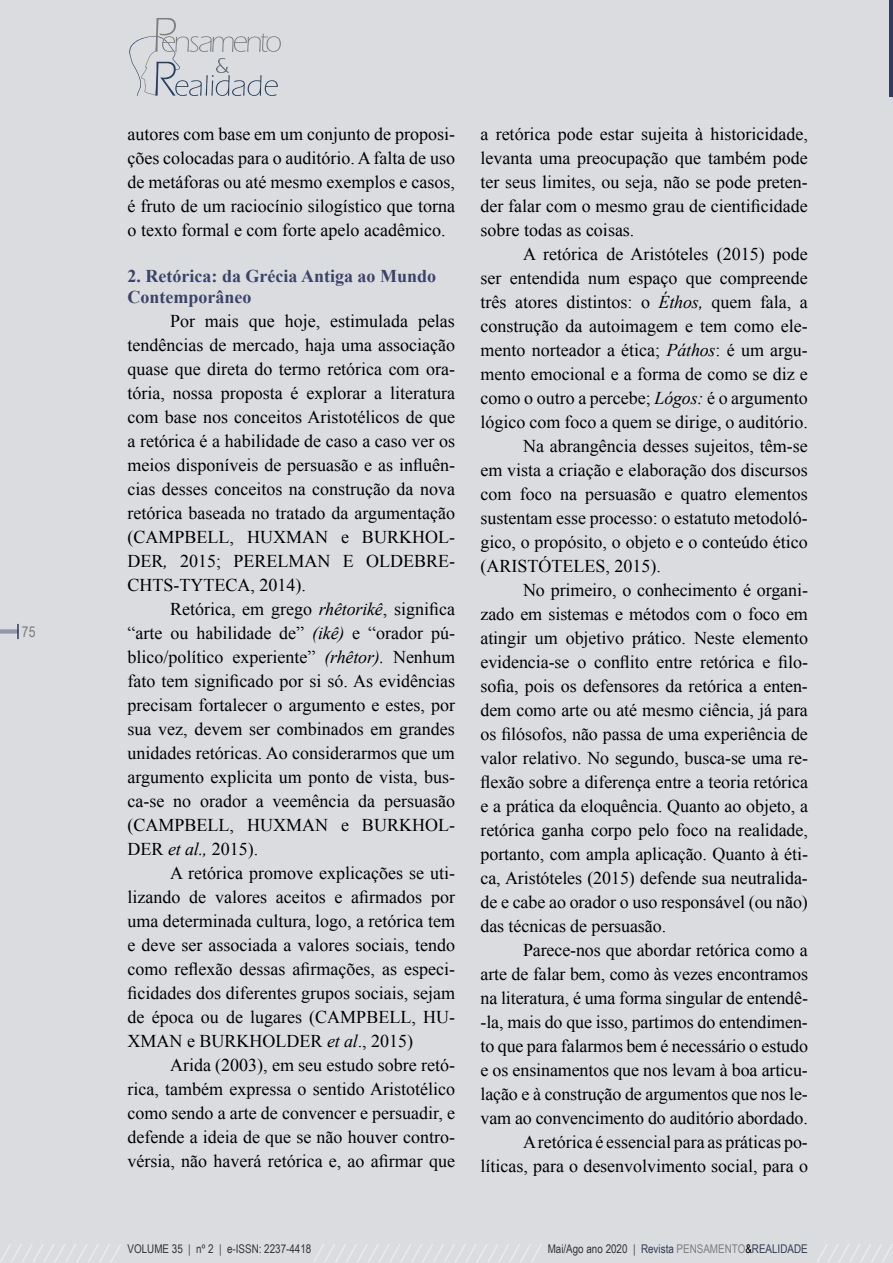
<style>
.page{position:relative;width:893px;height:1263px;background:#dadcdf}
.page>*{position:absolute;margin:0;border:0;box-sizing:border-box;transform-origin:0 0}
.t1{font:18px/24px "Times New Roman";color:#000;text-align:justify}
.t2{font:700 18px/21.6px "Times New Roman";color:#3b4369}
.t3{font:15px "Arial Narrow";color:#7c7c7c}
.t4{font:12px "Arial Narrow";color:#323c59}
.t5{font:12px "Arial Narrow";color:#333}
.s1{font-style:italic}
.s2{color:#484848}
.s3{color:#333}
.s4{color:#7d7d7d}
.s5{color:#000}
</style>
<div class="page">
<svg style="left:129px;top:18px;width:152px;height:78px"></svg>
<svg style="left:314px;top:1244px;width:228px;height:18px"></svg>
<svg style="left:817px;top:1244px;width:76px;height:18px"></svg>
<svg style="left:0;top:624px;width:19px;height:15px"></svg>
<hr style="left:889px;top:0;width:4px;height:96px;background:#323c59">
<svg style="left:0;top:1244px;width:121px;height:18px"></svg>
<p class="t3" style="left:22px;top:620px;width:15px">75</p>
<p class="t1" style="left:128px;top:122px;width:329px">autores com base em um conjunto de proposi&shy;ções colocadas para o auditório. A falta de uso de metáforas ou até mesmo exemplos e casos, é fruto de um raciocínio silogístico que torna o texto formal e com forte apelo acadêmico.</p>
<p class="t2" style="left:128px;top:264px;width:310px">2. Retórica: da Grécia Antiga ao Mundo<br>Contemporâneo</p>
<p class="t1" style="left:128px;top:309px;width:329px;text-indent:43px">Por mais que hoje, estimulada pelas tendências de mercado, haja uma associação quase que direta do termo retórica com ora&shy;tória, nossa proposta é explorar a literatura com base nos conceitos Aristotélicos de que a retórica é a habilidade de caso a caso ver os meios disponíveis de persuasão e as influên&shy;cias desses conceitos na construção da nova retórica baseada no tratado da argumentação (CAMPBELL, HUXMAN e BURKHOL-DER<span class="s1">,</span> 2015; PERELMAN E OLDEBRE-CHTS-TYTECA, 2014).</p>
<p class="t1" style="left:128px;top:597px;width:329px;text-indent:43px">Retórica, em grego <span class="s1">rhêtorikê</span>, significa “arte ou habilidade de” <span class="s1">(ikê)</span> e “orador pú&shy;blico/político experiente” <span class="s1">(rhêtor).</span> Nenhum fato tem significado por si só. As evidências precisam fortalecer o argumento e estes, por sua vez, devem ser combinados em grandes unidades retóricas. Ao considerarmos que um argumento explicita um ponto de vista, bus&shy;ca-se no orador a veemência da persuasão (CAMPBELL, HUXMAN e BURKHOL-DER <span class="s1">et al.,</span> 2015).</p>
<p class="t1" style="left:128px;top:861px;width:329px;text-indent:43px">A retórica promove explicações se uti&shy;lizando de valores aceitos e afirmados por uma determinada cultura, logo, a retórica tem e deve ser associada a valores sociais, tendo como reflexão dessas afirmações, as especi&shy;ficidades dos diferentes grupos sociais, sejam de época ou de lugares (CAMPBELL, HU-XMAN e BURKHOLDER <span class="s1">et al</span>., 2015)</p>
<p class="t1" style="left:128px;top:1053px;width:329px;text-indent:43px">Arida (2003), em seu estudo sobre retó&shy;rica, também expressa o sentido Aristotélico como sendo a arte de convencer e persuadir, e defende a ideia de que se não houver contro&shy;vérsia, não haverá retórica e, ao afirmar que</p>
<p class="t1" style="left:480px;top:121px;width:329px">a retórica pode estar sujeita à historicidade, levanta uma preocupação que também pode ter seus limites, ou seja, não se pode preten&shy;der falar com o mesmo grau de cientificidade sobre todas as coisas.</p>
<p class="t1" style="left:523px;top:241px;width:286px">A retórica de Aristóteles (2015) pode</p>
<p class="t1" style="left:480px;top:265px;width:329px">ser entendida num espaço que compreende</p>
<p class="t1" style="left:480px;top:289px;width:329px">três atores distintos: o <span class="s1">Éthos,</span> quem fala, a</p>
<p class="t1" style="left:480px;top:313px;width:329px">construção da autoimagem e tem como ele-</p>
<p class="t1" style="left:480px;top:337px;width:329px">mento norteador a ética; <span class="s1">Páthos</span>: é um argu-</p>
<p class="t1" style="left:480px;top:361px;width:329px">mento emocional e a forma de como se diz e</p>
<p class="t1" style="left:480px;top:385px;width:329px">como o outro a percebe; <span class="s1">Lógos:</span> é o argumento</p>
<p class="t1" style="left:480px;top:409px;width:329px">lógico com foco a quem se dirige, o auditório.</p>
<p class="t1" style="left:523px;top:433px;width:286px">Na abrangência desses sujeitos, têm-se</p>
<p class="t1" style="left:480px;top:457px;width:329px">em vista a criação e elaboração dos discursos</p>
<p class="t1" style="left:480px;top:481px;width:329px">com foco na persuasão e quatro elementos</p>
<p class="t1" style="left:480px;top:505px;width:329px">sustentam esse processo: o estatuto metodoló-</p>
<p class="t1" style="left:480px;top:529px;width:329px">gico, o propósito, o objeto e o conteúdo ético</p>
<p class="t1" style="left:480px;top:553px;width:182px">(ARISTÓTELES, 2015).</p>
<p class="t1" style="left:523px;top:577px;width:286px">No primeiro, o conhecimento é organi-</p>
<p class="t1" style="left:480px;top:601px;width:329px">zado em sistemas e métodos com o foco em</p>
<p class="t1" style="left:480px;top:625px;width:329px">atingir um objetivo prático. Neste elemento</p>
<p class="t1" style="left:480px;top:649px;width:329px">evidencia-se o conflito entre retórica e filo-</p>
<p class="t1" style="left:480px;top:673px;width:329px">sofia, pois os defensores da retórica a enten-</p>
<p class="t1" style="left:480px;top:697px;width:329px">dem como arte ou até mesmo ciência, já para</p>
<p class="t1" style="left:480px;top:721px;width:329px">os filósofos, não passa de uma experiência de</p>
<p class="t1" style="left:480px;top:745px;width:329px">valor relativo. No segundo, busca-se uma re-</p>
<p class="t1" style="left:480px;top:769px;width:329px">flexão sobre a diferença entre a teoria retórica</p>
<p class="t1" style="left:480px;top:793px;width:329px">e a prática da eloquência. Quanto ao objeto, a</p>
<p class="t1" style="left:480px;top:817px;width:329px">retórica ganha corpo pelo foco na realidade,</p>
<p class="t1" style="left:480px;top:841px;width:329px">portanto, com ampla aplicação. Quanto à éti-</p>
<p class="t1" style="left:480px;top:865px;width:329px">ca, Aristóteles (2015) defende sua neutralida-</p>
<p class="t1" style="left:480px;top:889px;width:329px">de e cabe ao orador o uso responsável (ou não)</p>
<p class="t1" style="left:480px;top:913px;width:187px">das técnicas de persuasão.</p>
<p class="t1" style="left:523px;top:937px;width:286px">Parece-nos que abordar retórica como a</p>
<p class="t1" style="left:480px;top:961px;width:329px">arte de falar bem, como às vezes encontramos</p>
<p class="t1" style="left:480px;top:985px;width:329px">na literatura, é uma forma singular de entendê-</p>
<p class="t1" style="left:480px;top:1009px;width:329px">-la, mais do que isso, partimos do entendimen-</p>
<p class="t1" style="left:480px;top:1033px;width:329px">to que para falarmos bem é necessário o estudo</p>
<p class="t1" style="left:480px;top:1057px;width:329px">e os ensinamentos que nos levam à boa articu-</p>
<p class="t1" style="left:480px;top:1081px;width:329px">lação e à construção de argumentos que nos le-</p>
<p class="t1" style="left:480px;top:1105px;width:329px">vam ao convencimento do auditório abordado.</p>
<p class="t1" style="left:523px;top:1129px;width:286px">A retórica é essencial para as práticas po-</p>
<p class="t1" style="left:480px;top:1153px;width:329px">líticas, para o desenvolvimento social, para o</p>
<p class="t5" style="left:128px;top:1240px;width:185px">VOLUME 35 <span class="s2">|</span> nº 2 <span class="s2">|</span> e-ISSN: 2237-4418</p>
<p class="t4" style="left:548px;top:1240px;width:261px"><span class="s3">Mai/Ago ano 2020</span> <span class="s2">|</span> Revista <span class="s4">PENSAMENTO</span><span class="s5">&amp;</span>REALIDADE</p>
</div>
